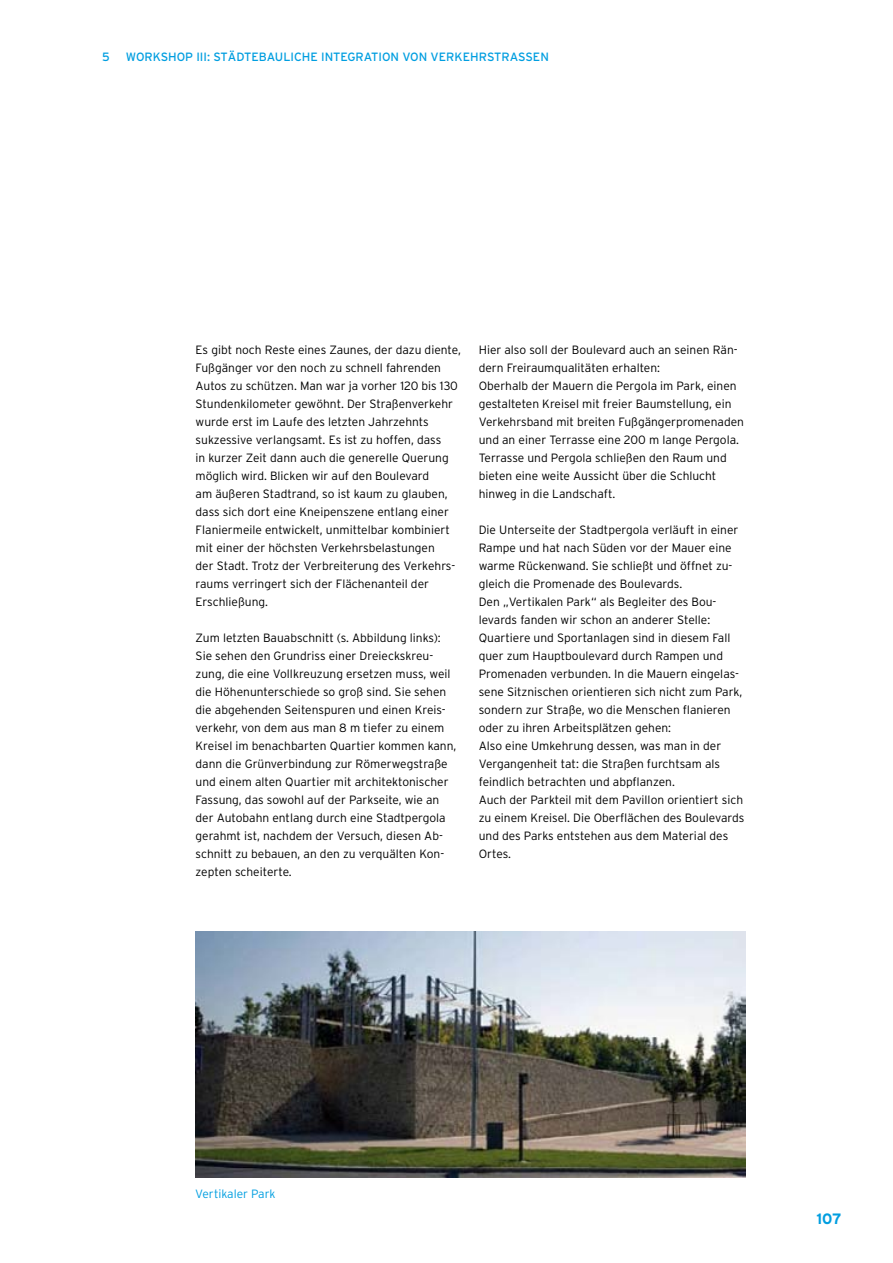
<style>
.page{position:relative;width:893px;height:1263px;background:#fff}
.page>*{position:absolute;margin:0;border:0;box-sizing:border-box;transform-origin:0 0}
.t1{font:700 15px "Interstate";color:#009ee0}
.t2{font:300 12px/18px "Interstate";color:#000}
.t3{font:12px "Interstate";color:#009ee0}
.t4{font:300 12px "Interstate";color:#009ee0}
</style>
<div class="page">
<img style="left:195px;top:931px;width:550px;height:246px">
<p class="t3" style="left:102px;top:50px;width:9px">5</p>
<p class="t3" style="left:126px;top:50px;width:36px">WORKSHO</p>
<p class="t3" style="left:213px;top:50px;width:31px">STÄDTEBAULI</p>
<p class="t3" style="left:294px;top:50px;width:35px">CHE INTEGRATION</p>
<p class="t3" style="left:402px;top:50px;width:9px">VON</p>
<p class="t3" style="left:431px;top:50px;width:9px">VERKEHRSTRASSEN</p>
<p class="t3" style="left:102px;top:50px;width:221px">IBA-LABOR HAFENP III: - LOGISTIK - STADT</p>
<p class="t2" style="left:196px;top:341px;width:267px">Es gibt noch Reste eines Zaunes, der dazu diente, Fußgänger vor den noch zu schnell fahrenden Autos zu schützen. Man war ja vorher 120 bis 130<br>Stundenkilometer gewöhnt. Der Straßenverkehr wurde erst im Laufe des letzten Jahrzehnts sukzessive verlangsamt. Es ist zu hoffen, dass<br>in kurzer Zeit dann auch die generelle Querung möglich wird. Blicken wir auf den Boulevard<br>am äußeren Stadtrand, so ist kaum zu glauben, dass sich dort eine Kneipenszene entlang einer Flaniermeile entwickelt, unmittelbar kombiniert mit einer der höchsten Verkehrsbelastungen<br>der Stadt. Trotz der Verbreiterung des Verkehrs&shy;raums verringert sich der Flächenanteil der Erschließung.</p>
<p class="t2" style="left:196px;top:629px;width:262px">Zum letzten Bauabschnitt (s. Abbildung links):<br>Sie sehen den Grundriss einer Dreieckskreu&shy;zung, die eine Vollkreuzung ersetzen muss, weil die Höhenunterschiede so groß sind. Sie sehen die abgehenden Seitenspuren und einen Kreis&shy;verkehr, von dem aus man 8 m tiefer zu einem Kreisel im benachbarten Quartier kommen kann, dann die Grünverbindung zur Römerwegstraße und einem alten Quartier mit architektonischer Fassung, das sowohl auf der Parkseite, wie an der Autobahn entlang durch eine Stadtpergola gerahmt ist, nachdem der Versuch, diesen Ab&shy;schnitt zu bebauen, an den zu verquälten Kon&shy;zepten scheiterte.</p>
<p class="t2" style="left:479px;top:341px;width:267px">Hier also soll der Boulevard auch an seinen Rän&shy;dern Freiraumqualitäten erhalten:<br>Oberhalb der Mauern die Pergola im Park, einen gestalteten Kreisel mit freier Baumstellung, ein Verkehrsband mit breiten Fußgängerpromenaden und an einer Terrasse eine 200 m lange Pergola.<br>Terrasse und Pergola schließen den Raum und bieten eine weite Aussicht über die Schlucht hinweg in die Landschaft.</p>
<p class="t2" style="left:479px;top:521px;width:267px">Die Unterseite der Stadtpergola verläuft in einer Rampe und hat nach Süden vor der Mauer eine warme Rückenwand. Sie schließt und öffnet zu&shy;gleich die Promenade des Boulevards.<br>Den „Vertikalen Park“ als Begleiter des Bou&shy;levards fanden wir schon an anderer Stelle:<br>Quartiere und Sportanlagen sind in diesem Fall quer zum Hauptboulevard durch Rampen und Promenaden verbunden. In die Mauern eingelas&shy;sene Sitznischen orientieren sich nicht zum Park, sondern zur Straße, wo die Menschen flanieren oder zu ihren Arbeitsplätzen gehen:<br>Also eine Umkehrung dessen, was man in der Vergangenheit tat: die Straßen furchtsam als feindlich betrachten und abpflanzen.<br>Auch der Parkteil mit dem Pavillon orientiert sich zu einem Kreisel. Die Oberflächen des Boulevards und des Parks entstehen aus dem Material des Ortes.</p>
<p class="t4" style="left:195px;top:1187px;width:82px">Vertikaler Park</p>
<p class="t1" style="left:816px;top:1210px;width:25px">107</p>
</div>
